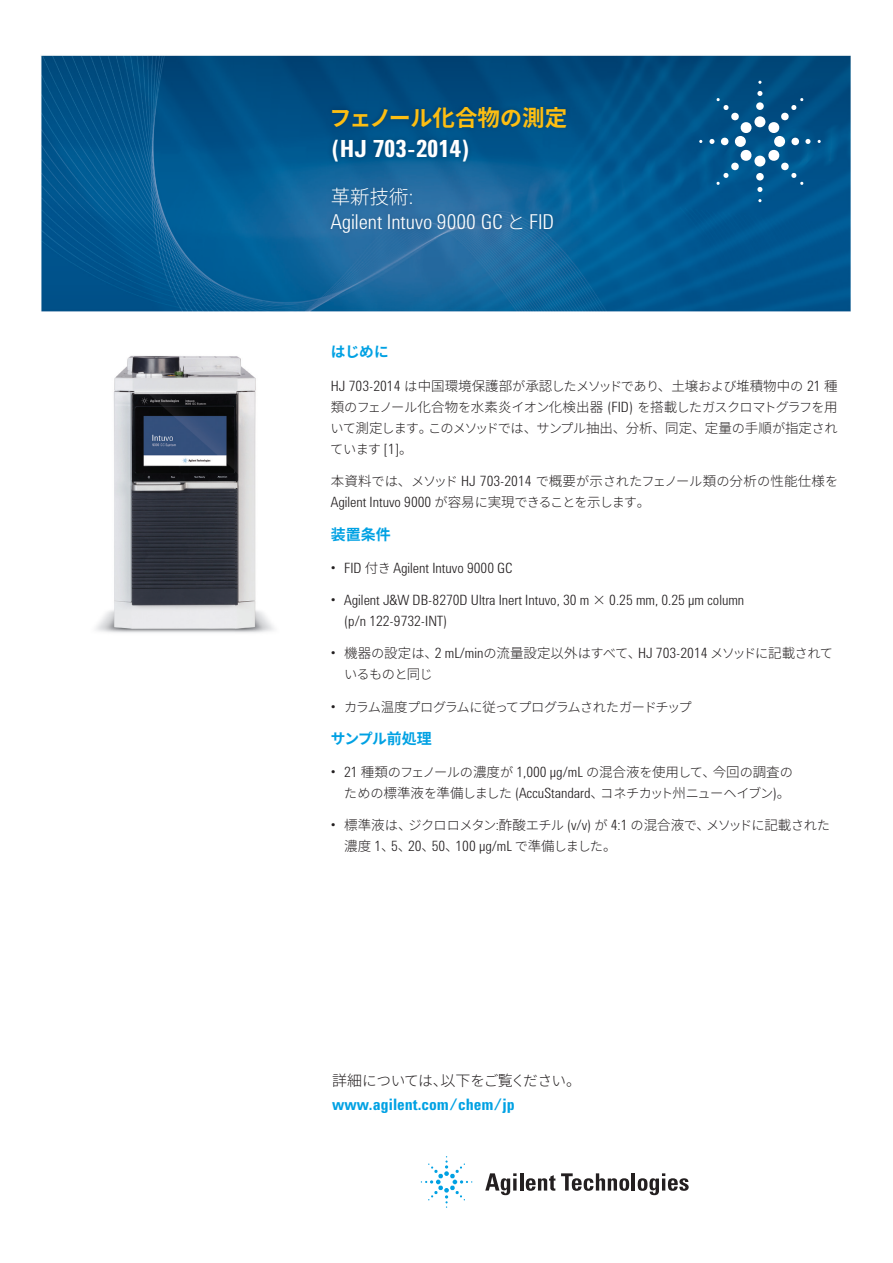
<style>
.page{position:relative;width:893px;height:1263px;background:#fff}
.page>*{position:absolute;margin:0;border:0;box-sizing:border-box;transform-origin:0 0}
.t1{font:700 24.3px "Agilent Condensed CFF";color:#fff}
.t2{font:700 22.05px "Noto Sans CJ Kjp";letter-spacing:-.095em;color:#fdbe12}
.t3{font:300 21px "Agilent Condensed CFF";color:#fff}
.t4{font:300 19.5px "Noto Sans CJ Kjp";color:#fff}
.t5{font:700 16.2px "Agilent Condensed CFF";color:#00a1e3}
.t6{font:700 15px "Noto Sans CJ Kjp";color:#00a1e3}
.t7{font:300 14.7px "Noto Sans CJ Kjp";letter-spacing:-.055em;color:#231f20}
.t8{font:700 14.7px "Noto Sans CJ Kjp";letter-spacing:-.04em;color:#00a1e3}
.t9{font:300 14.55px/21px "Agilent Condensed CFF";color:#231f20}
.t10{font:300 13.5px "Noto Sans CJ Kjp";color:#231f20}
.t11{font:300 13.2px/21px "Noto Sans CJ Kjp";letter-spacing:-.07em;color:#231f20;text-align:justify}
.t12{font:300 13.2px "Noto Sans CJ Kjp";letter-spacing:-.1em;color:#231f20}
.t13{font:300 13.2px "Noto Sans CJ Kjp";letter-spacing:-.09em;color:#231f20}
.s1{font-size:22.5px}
.s2{font-family:"Agilent Condensed CFF";font-size:21px}
.s3{font-family:"Noto Sans CJ Kjp";font-size:19.05px}
.s4{font-family:"Agilent Condensed CFF";font-size:14.55px}
.s5{font-size:13.2px}
.s6{font-size:13.5px}
.s7{font-family:"Noto Sans CJ Kjp";font-size:13.2px}
.s8{font-family:"Noto Sans CJ Kjp";font-size:13.5px}
.s9{font-size:15px}
</style>
<div class="page">
<svg style="left:485px;top:1173px;width:32px;height:22px"></svg>
<hr style="left:520px;top:1173px;width:3px;height:17px;background:#231f20">
<svg style="left:526px;top:1175px;width:29px;height:16px"></svg>
<svg style="left:561px;top:1173px;width:68px;height:18px"></svg>
<hr style="left:632px;top:1173px;width:3px;height:17px;background:#231f20">
<svg style="left:638px;top:1173px;width:51px;height:22px"></svg>
<svg style="left:421px;top:1156px;width:51px;height:52px"></svg>
<img style="left:41px;top:55px;width:810px;height:257px">
<div style="left:754px;top:116px;width:11px;height:11px;background:#fff;border-radius:50%"></div>
<div style="left:754px;top:156px;width:11px;height:11px;background:#fff;border-radius:50%"></div>
<svg style="left:768px;top:98px;width:42px;height:87px;background:#226999"></svg>
<svg style="left:709px;top:91px;width:53px;height:101px;background:#236a9a"></svg>
<img style="left:326px;top:102px;width:245px;height:136px">
<img style="left:96px;top:355px;width:178px;height:278px">
<h2 class="t2" style="left:330px;top:105px;width:239px">フェノール<span class="s1">化合物</span>の<span class="s1">測定</span></h2>
<h1 class="t1" style="left:331px;top:130px;width:141px">(HJ 703-2014)</h1>
<h3 class="t4" style="left:331px;top:185px;width:84px">革新技術<span class="s2">:</span></h3>
<h3 class="t3" style="left:331px;top:206px;width:225px">Agilent Intuvo 9000 GC <span class="s3">と</span> FID</h3>
<p class="t8" style="left:331px;top:344px;width:59px">はじめに</p>
<p class="t10" style="left:331px;top:378px;width:508px"><span class="s4">HJ 703-2014</span> <span class="s5">は</span>中国環境保護部<span class="s5">が</span>承認<span class="s5">したメソッドであり</span>、土壌<span class="s5">および</span>堆積物中<span class="s5">の</span> <span class="s4">21</span> 種</p>
<p class="t11" style="left:330px;top:397px;width:509px"><span class="s6">類</span>のフェノール<span class="s6">化合物</span>を<span class="s6">水素炎</span>イオン<span class="s6">化検出器</span> <span class="s4">(FID)</span> を<span class="s6">搭載</span>したガスクロマトグラフを<span class="s6">用</span>いて<span class="s6">測定</span>します<span class="s6">。</span>このメソッドでは<span class="s6">、</span>サンプル<span class="s6">抽出、分析、同定、定量</span>の<span class="s6">手順</span>が<span class="s6">指定</span>されています <span class="s4">[1]</span><span class="s6">。</span></p>
<p class="t12" style="left:331px;top:473px;width:509px"><span class="s6">本資料</span>では<span class="s6">、</span>メソッド <span class="s4">HJ 703-2014</span> で<span class="s6">概要</span>が<span class="s6">示</span>されたフェノール<span class="s6">類</span>の<span class="s6">分析</span>の<span class="s6">性能仕様</span>を</p>
<p class="t9" style="left:331px;top:490px;width:321px">Agilent Intuvo 9000 <span class="s7">が</span><span class="s8">容易</span><span class="s7">に</span><span class="s8">実現</span><span class="s7">できることを</span><span class="s8">示</span><span class="s7">します</span><span class="s8">。</span></p>
<p class="t6" style="left:331px;top:526px;width:62px">装置条件</p>
<p class="t9" style="left:331px;top:557px;width:183px">• FID <span class="s8">付</span><span class="s7">き</span> Agilent Intuvo 9000 GC</p>
<p class="t9" style="left:344px;top:588px;width:402px;text-indent:-13px">• Agilent J&amp;W DB-8270D Ultra Inert Intuvo, 30 m <span class="s8">×</span> 0.25 mm, 0.25 µm column (p/n 122-9732-INT)</p>
<p class="t9" style="left:331px;top:641px;width:504px">• <span class="s8">機器</span><span class="s7">の</span><span class="s8">設定</span><span class="s7">は</span><span class="s8">、</span>2 mL/min<span class="s7">の</span><span class="s8">流量設定以外</span><span class="s7">はすべて</span><span class="s8">、</span>HJ 703-2014 <span class="s7">メソッドに</span><span class="s8">記載</span><span class="s7">されて</span></p>
<p class="t11" style="left:344px;top:664px;width:90px">いるものと<span class="s6">同</span>じ</p>
<p class="t13" style="left:331px;top:700px;width:362px"><span class="s4">•</span> カラム<span class="s6">温度</span>プログラムに<span class="s6">従</span>ってプログラムされたガードチップ</p>
<p class="t8" style="left:331px;top:730px;width:103px">サンプル<span class="s9">前処理</span></p>
<p class="t10" style="left:331px;top:765px;width:464px"><span class="s4">• 21</span> 種類<span class="s5">のフェノールの</span>濃度<span class="s5">が</span> <span class="s4">1,000 µg/mL</span> <span class="s5">の</span>混合液<span class="s5">を</span>使用<span class="s5">して</span>、今回<span class="s5">の</span>調査<span class="s5">の</span></p>
<p class="t11" style="left:344px;top:783px;width:448px">ための<span class="s6">標準液</span>を<span class="s6">準備</span>しました <span class="s4">(AccuStandard</span><span class="s6">、</span>コネチカット<span class="s6">州</span>ニューヘイブン<span class="s4">)</span><span class="s6">。</span></p>
<p class="t11" style="left:331px;top:815px;width:501px"><span class="s4">•</span> <span class="s6">標準液</span>は<span class="s6">、</span>ジクロロメタン<span class="s4">:</span><span class="s6">酢酸</span>エチル <span class="s4">(v/v)</span> が <span class="s4">4:1</span> の<span class="s6">混合液</span>で<span class="s6">、</span>メソッドに<span class="s6">記載</span>された</p>
<p class="t9" style="left:344px;top:834px;width:274px"><span class="s8">濃度</span> 1<span class="s8">、</span>5<span class="s8">、</span>20<span class="s8">、</span>50<span class="s8">、</span>100 µg/mL <span class="s7">で</span><span class="s8">準備</span><span class="s7">しました</span><span class="s8">。</span></p>
<p class="t7" style="left:332px;top:1072px;width:250px"><span class="s9">詳細</span>については<span class="s9">、以下</span>をご<span class="s9">覧</span>ください<span class="s9">。</span></p>
<p class="t5" style="left:332px;top:1092px;width:184px">www.agilent.com/chem/jp</p>
</div>
